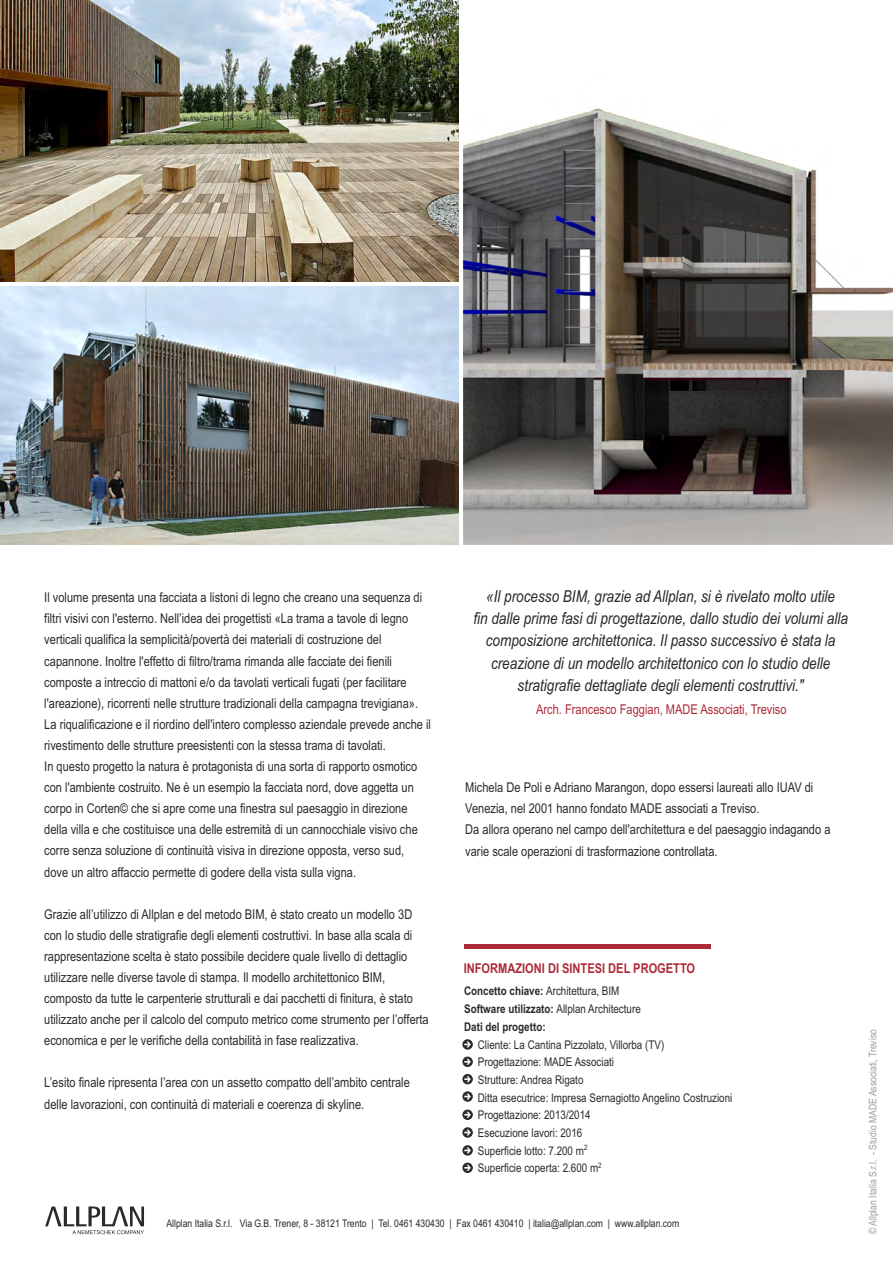
<style>
.page{position:relative;width:893px;height:1263px;background:#fff}
.page>*{position:absolute;margin:0;border:0;box-sizing:border-box;transform-origin:0 0}
.t1{font:italic 16.5px/22.2px "Arial Narrow";color:#2b2a29;text-align:center}
.t2{font:13.5px/21.1px "Arial Narrow";color:#2b2a29}
.t3{font:13.5px "Arial Narrow";color:#ad2a39}
.t4{font:700 13.5px "Arial Narrow";color:#ad2a39}
.t5{font:12px/17.7px "Arial Narrow";color:#2b2a29}
.t6{font:700 12px/17.9px "Arial Narrow";color:#2b2a29}
.t7{font:10.5px "Arial";color:#2b2a29;scale:.82 1}
.t8{font:10.5px "Arial Narrow";color:#9d9e9e}
.t9{font:7.5px "Arial Narrow";color:#2b2a29}
.s1{font-weight:400}
</style>
<div class="page">
<img style="left:463px;top:108px;width:430px;height:437px">
<img style="left:0;top:287px;width:459px;height:258px">
<img style="left:0;top:0;width:459px;height:282px">
<svg style="left:45px;top:1206px;width:99px;height:28px"></svg>
<hr style="left:464px;top:945px;width:247px;height:4px;background:#ad2a39">
<svg style="left:463px;top:1039px;width:9px;height:10px"></svg>
<svg style="left:464px;top:1041px;width:7px;height:7px"></svg>
<div style="left:463px;top:1057px;width:9px;height:9px;background:#31302f;border:1px solid #2b2a29;border-radius:50%"></div>
<svg style="left:464px;top:1058px;width:7px;height:7px"></svg>
<svg style="left:463px;top:1074px;width:9px;height:10px"></svg>
<svg style="left:464px;top:1076px;width:7px;height:6px"></svg>
<div style="left:463px;top:1092px;width:9px;height:9px;background:#2b2a29;border:1px solid #2b2a29;border-radius:50%"></div>
<svg style="left:464px;top:1093px;width:7px;height:7px"></svg>
<div style="left:463px;top:1110px;width:9px;height:9px;background:#323130;border:1px solid #2b2a29;border-radius:50%"></div>
<svg style="left:464px;top:1111px;width:7px;height:7px"></svg>
<div style="left:463px;top:1128px;width:9px;height:9px;background:#2b2a29;border:1px solid #2b2a29;border-radius:50%"></div>
<svg style="left:464px;top:1129px;width:7px;height:7px"></svg>
<svg style="left:463px;top:1145px;width:9px;height:10px"></svg>
<svg style="left:464px;top:1147px;width:7px;height:7px"></svg>
<div style="left:463px;top:1163px;width:9px;height:10px;background:#2b2a29;border:1px solid #2b2a29;border-radius:50%"></div>
<svg style="left:464px;top:1164px;width:7px;height:7px"></svg>
<p class="t2" style="left:44px;top:588px;width:388px">Il volume presenta una facciata a listoni di legno che creano una sequenza di filtri visivi con l'esterno. Nell’idea dei progettisti «La trama a tavole di legno verticali qualifica la semplicità/povertà dei materiali di costruzione del capannone. Inoltre l'effetto di filtro/trama rimanda alle facciate dei fienili composte a intreccio di mattoni e/o da tavolati verticali fugati (per facilitare l'areazione), ricorrenti nelle strutture tradizionali della campagna trevigiana».<br>La riqualificazione e il riordino dell'intero complesso aziendale prevede anche il rivestimento delle strutture preesistenti con la stessa trama di tavolati.<br>In questo progetto la natura è protagonista di una sorta di rapporto osmotico con l'ambiente costruito. Ne è un esempio la facciata nord, dove aggetta un corpo in Corten© che si apre come una finestra sul paesaggio in direzione della villa e che costituisce una delle estremità di un cannocchiale visivo che corre senza soluzione di continuità visiva in direzione opposta, verso sud, dove un altro affaccio permette di godere della vista sulla vigna.</p>
<p class="t2" style="left:44px;top:905px;width:386px">Grazie all’utilizzo di Allplan e del metodo BIM, è stato creato un modello 3D con lo studio delle stratigrafie degli elementi costruttivi. In base alla scala di rappresentazione scelta è stato possibile decidere quale livello di dettaglio utilizzare nelle diverse tavole di stampa. Il modello architettonico BIM, composto da tutte le carpenterie strutturali e dai pacchetti di finitura, è stato utilizzato anche per il calcolo del computo metrico come strumento per l’offerta economica e per le verifiche della contabilità in fase realizzativa.</p>
<p class="t2" style="left:44px;top:1073px;width:367px">L’esito finale ripresenta l’area con un assetto compatto dell’ambito centrale delle lavorazioni, con continuità di materiali e coerenza di skyline.</p>
<p class="t1" style="left:473px;top:586px;width:376px">«Il processo BIM, grazie ad Allplan, si è rivelato molto utile<br>fin dalle prime fasi di progettazione, dallo studio dei volumi alla composizione architettonica. Il passo successivo è stata la creazione di un modello architettonico con lo studio delle stratigrafie dettagliate degli elementi costruttivi."</p>
<p class="t3" style="left:536px;top:704px;width:252px">Arch. Francesco Faggian, MADE Associati, Treviso</p>
<p class="t2" style="left:465px;top:778px;width:367px">Michela De Poli e Adriano Marangon, dopo essersi laureati allo IUAV di Venezia, nel 2001 hanno fondato MADE associati a Treviso.<br>Da allora operano nel campo dell'architettura e del paesaggio indagando a varie scale operazioni di trasformazione controllata.</p>
<p class="t4" style="left:464px;top:958px;width:233px">INFORMAZIONI DI SINTESI DEL PROGETTO</p>
<p class="t6" style="left:464px;top:981px;width:178px">Concetto chiave: <span class="s1">Architettura, BIM<br></span>Software utilizzato: <span class="s1">Allplan Architecture<br></span>Dati del progetto:</p>
<p class="t5" style="left:478px;top:1036px;width:256px">Cliente: La Cantina Pizzolato, Villorba (TV)<br>Progettazione: MADE Associati<br>Strutture: Andrea Rigato<br>Ditta esecutrice: Impresa Sernagiotto Angelino Costruzioni Progettazione: 2013/2014<br>Esecuzione lavori: 2016</p>
<p class="t9" style="left:584px;top:1145px;width:5px">2</p>
<p class="t5" style="left:478px;top:1143px;width:108px">Superficie lotto: 7.200 m</p>
<p class="t9" style="left:598px;top:1162px;width:5px">2</p>
<p class="t5" style="left:478px;top:1160px;width:122px">Superficie coperta: 2.600 m</p>
<p class="t7" style="left:166px;top:1219px;width:627px">Allplan Italia S.r.l. Via G.B. Trener, 8 - 38121 Trento | Tel. 0461 430430 | Fax 0461 430410 | italia@allplan.com | www.allplan.com</p>
<p class="t8" style="left:869px;top:1234px;width:206px;rotate:-90deg">© Allplan Italia S.r.l. - Studio MADE Associati, Treviso</p>
</div>
